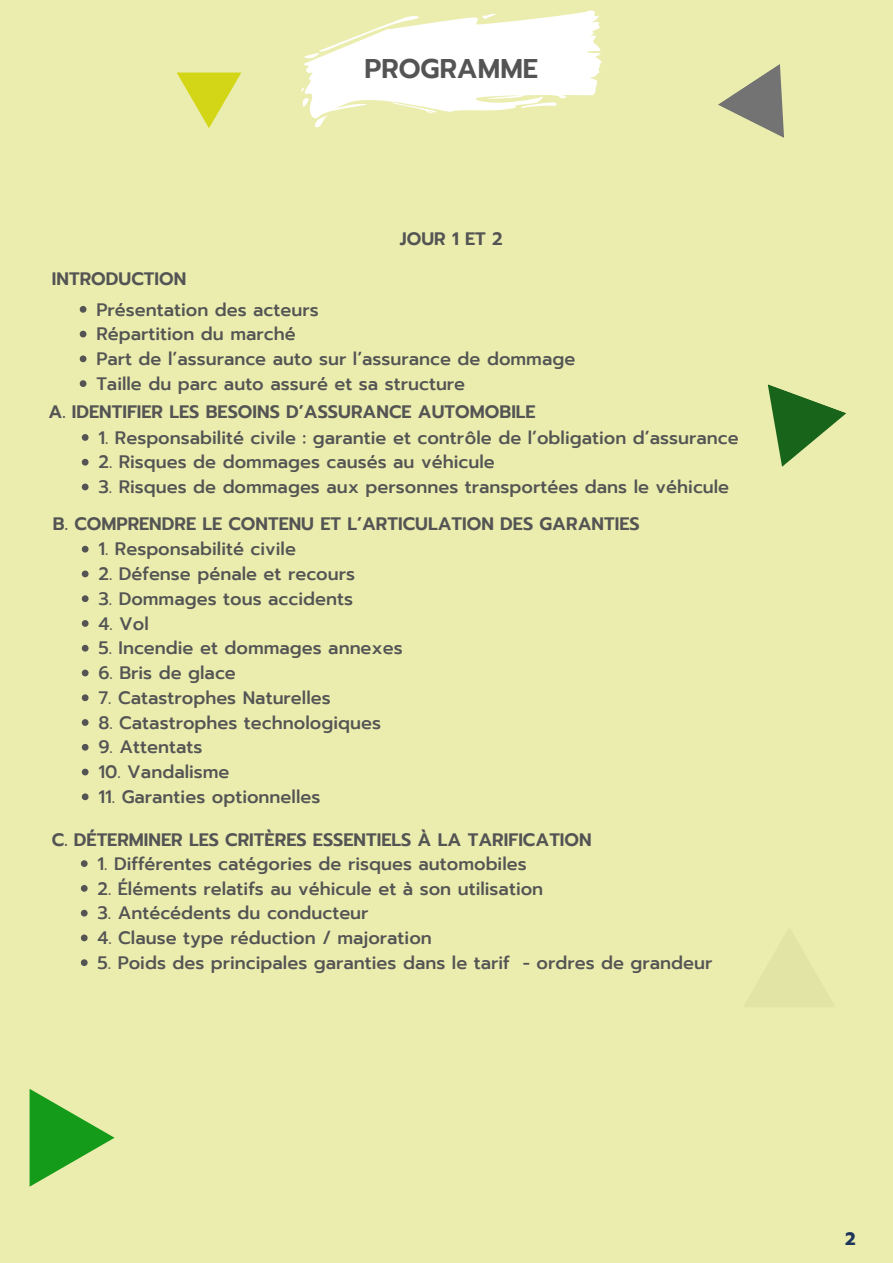
<style>
.page{position:relative;width:893px;height:1263px;background:#ebedaf}
.page>*{position:absolute;margin:0;border:0;box-sizing:border-box;transform-origin:0 0}
.t1{font:600 27px "Prompt";color:#545454}
.t2{font:500 18px/24.8px "Prompt";color:#545454}
.t3{font:600 18px "Prompt";color:#545454}
.t4{font:700 18px "Prompt";color:#1e365c}
</style>
<div class="page">
<svg style="left:301px;top:10px;width:301px;height:118px"></svg>
<svg style="left:80px;top:306px;width:6px;height:7px"></svg>
<svg style="left:80px;top:331px;width:6px;height:6px"></svg>
<svg style="left:80px;top:355px;width:6px;height:7px"></svg>
<svg style="left:80px;top:380px;width:6px;height:7px"></svg>
<svg style="left:82px;top:434px;width:7px;height:7px"></svg>
<svg style="left:82px;top:459px;width:7px;height:7px"></svg>
<svg style="left:82px;top:484px;width:7px;height:6px"></svg>
<svg style="left:82px;top:546px;width:7px;height:6px"></svg>
<svg style="left:82px;top:570px;width:7px;height:7px"></svg>
<svg style="left:82px;top:595px;width:7px;height:7px"></svg>
<svg style="left:82px;top:620px;width:7px;height:7px"></svg>
<svg style="left:82px;top:645px;width:7px;height:7px"></svg>
<svg style="left:82px;top:670px;width:7px;height:6px"></svg>
<svg style="left:82px;top:694px;width:7px;height:7px"></svg>
<svg style="left:82px;top:719px;width:7px;height:7px"></svg>
<svg style="left:82px;top:744px;width:7px;height:7px"></svg>
<svg style="left:82px;top:769px;width:7px;height:6px"></svg>
<svg style="left:82px;top:793px;width:7px;height:7px"></svg>
<svg style="left:81px;top:860px;width:7px;height:7px"></svg>
<svg style="left:81px;top:885px;width:7px;height:7px"></svg>
<svg style="left:81px;top:910px;width:7px;height:6px"></svg>
<svg style="left:81px;top:934px;width:7px;height:7px"></svg>
<svg style="left:81px;top:959px;width:7px;height:7px"></svg>
<svg style="left:177px;top:73px;width:64px;height:55px"></svg>
<svg style="left:718px;top:64px;width:66px;height:74px"></svg>
<svg style="left:768px;top:384px;width:78px;height:83px"></svg>
<svg style="left:30px;top:1089px;width:85px;height:98px"></svg>
<h1 class="t1" style="left:364px;top:48px;width:175px">PROGRAMME</h1>
<p class="t3" style="left:52px;top:266px;width:136px">INTRODUCTION</p>
<p class="t3" style="left:400px;top:226px;width:104px">JOUR 1 ET 2</p>
<p class="t2" style="left:96px;top:297px;width:480px">Présentation des acteurs<br>Répartition du marché<br>Part de l’assurance auto sur l’assurance de dommage Taille du parc auto assuré et sa structure</p>
<p class="t3" style="left:48px;top:398px;width:489px">A. IDENTIFIER LES BESOINS D’ASSURANCE AUTOMOBILE</p>
<p class="t2" style="left:98px;top:425px;width:641px">1. Responsabilité civile : garantie et contrôle de l’obligation d’assurance</p>
<p class="t2" style="left:98px;top:450px;width:398px">2. Risques de dommages causés au véhicule</p>
<p class="t2" style="left:98px;top:475px;width:632px">3. Risques de dommages aux personnes transportées dans le véhicule</p>
<p class="t3" style="left:53px;top:510px;width:588px">B. COMPRENDRE LE CONTENU ET L’ARTICULATION DES GARANTIES</p>
<p class="t2" style="left:98px;top:537px;width:199px">1. Responsabilité civile</p>
<p class="t2" style="left:98px;top:562px;width:258px">2. Défense pénale et recours</p>
<p class="t2" style="left:98px;top:586px;width:256px">3. Dommages tous accidents</p>
<p class="t2" style="left:98px;top:611px;width:52px">4. Vol</p>
<p class="t2" style="left:98px;top:636px;width:306px">5. Incendie et dommages annexes</p>
<p class="t2" style="left:98px;top:661px;width:139px">6. Bris de glace</p>
<p class="t2" style="left:98px;top:685px;width:234px">7. Catastrophes Naturelles</p>
<p class="t2" style="left:98px;top:710px;width:284px">8. Catastrophes technologiques</p>
<p class="t2" style="left:98px;top:735px;width:105px">9. Attentats</p>
<p class="t2" style="left:98px;top:760px;width:133px">10. Vandalisme</p>
<p class="t2" style="left:98px;top:784px;width:223px">11. Garanties optionnelles</p>
<p class="t3" style="left:52px;top:827px;width:541px">C. DÉTERMINER LES CRITÈRES ESSENTIELS À LA TARIFICATION</p>
<p class="t2" style="left:97px;top:851px;width:431px">1. Différentes catégories de risques automobiles</p>
<p class="t2" style="left:97px;top:876px;width:447px">2. Éléments relatifs au véhicule et à son utilisation</p>
<p class="t2" style="left:97px;top:901px;width:273px">3. Antécédents du conducteur</p>
<p class="t2" style="left:97px;top:926px;width:336px">4. Clause type réduction / majoration</p>
<p class="t2" style="left:97px;top:950px;width:616px">5. Poids des principales garanties dans le tarif − ordres de grandeur</p>
<p class="t4" style="left:845px;top:1226px;width:12px">2</p>
</div>
